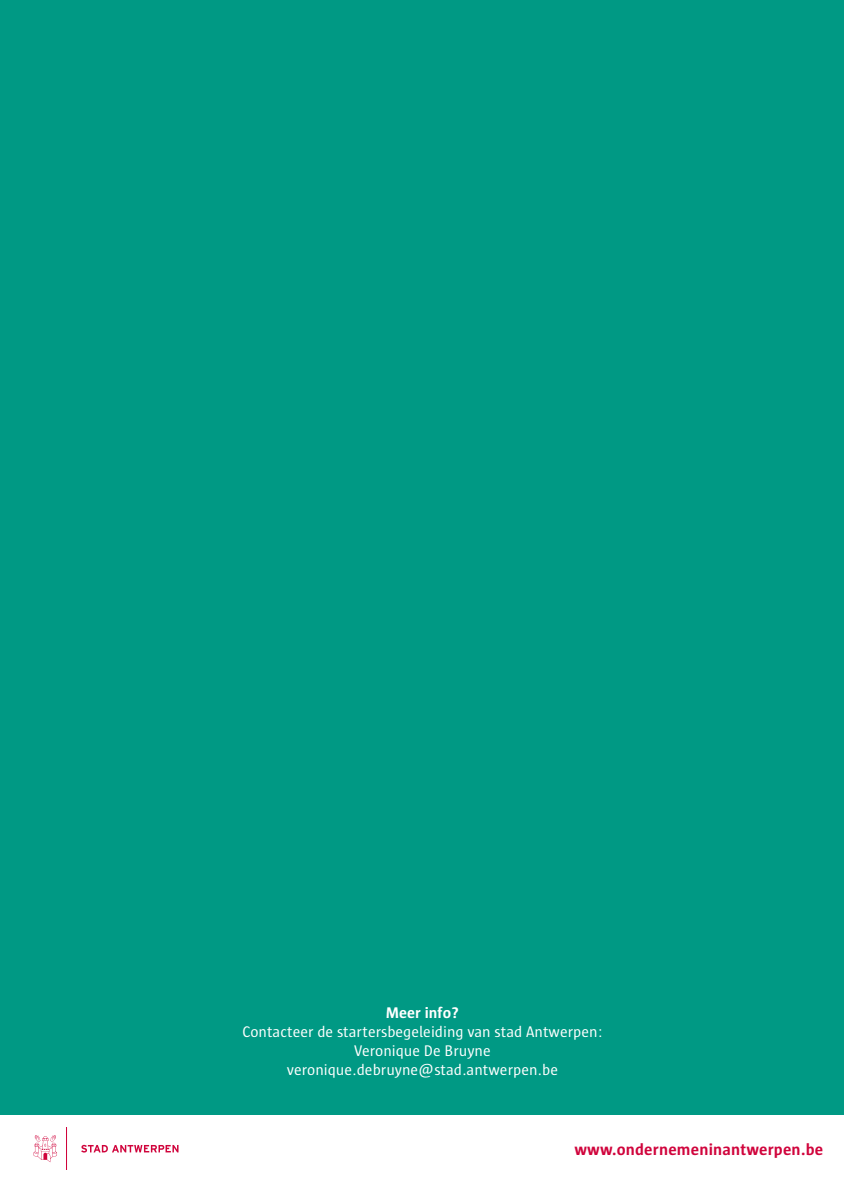
<style>
.page{position:relative;width:844px;height:1191px;background:#fff}
.page>*{position:absolute;margin:0;border:0;box-sizing:border-box;transform-origin:0 0}
.t1{font:700 16.62px "Sun";letter-spacing:.01em;color:#d0043c}
.t2{font:15.75px/18.9px "Sun";color:#fff;text-align:center}
.t3{font:700 15.75px "Sun";color:#fff}
</style>
<div class="page">
<div style="left:0;top:0;width:843px;height:1138px;background:#009984"></div>
<div style="left:0;top:1115px;width:843px;height:76px;background:#fff"></div>
<svg style="left:81px;top:1144px;width:97px;height:8px"></svg>
<hr style="left:66px;top:1127px;width:1px;height:43px;background:#d0043c">
<svg style="left:34px;top:1135px;width:23px;height:27px"></svg>
<p class="t3" style="left:386px;top:1004px;width:75px">Meer info?</p>
<p class="t2" style="left:242px;top:1022px;width:361px">Contacteer de startersbegeleiding van stad Antwerpen:<br>Veronique De Bruyne veronique.debruyne@stad.antwerpen.be</p>
<p class="t1" style="left:574px;top:1140px;width:250px">www.ondernemeninantwerpen.be</p>
</div>
